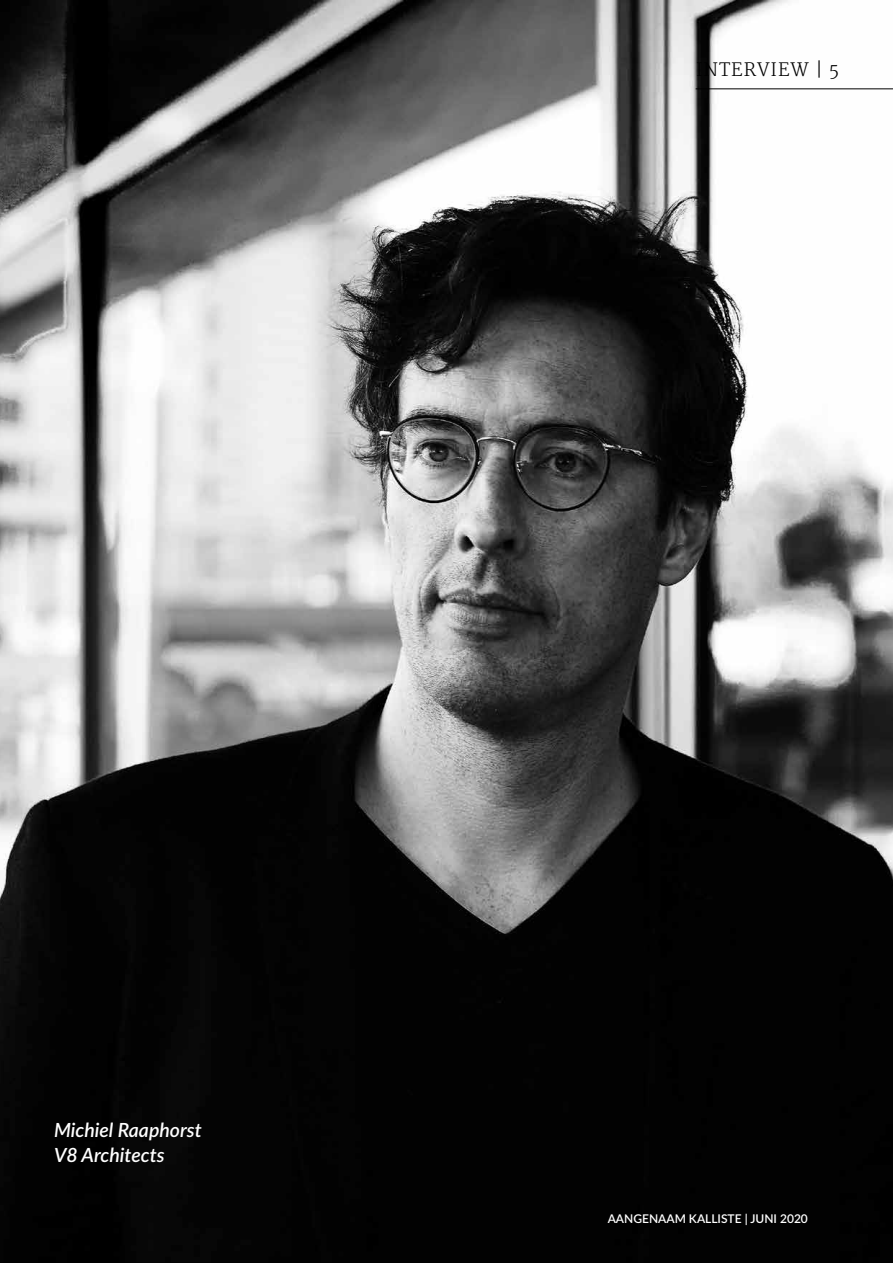
<style>
.page{position:relative;width:893px;height:1263px;background:#fff}
.page>*{position:absolute;margin:0;border:0;box-sizing:border-box;transform-origin:0 0}
.t1{font:italic 600 19.5px/25.5px "Lato";color:#fff}
.t2{font:300 18px "Merriweather";letter-spacing:.05em;color:#000}
.t3{font:600 12px "Lato";color:#fff}
</style>
<div class="page">
<img style="left:0;top:0;width:893px;height:1263px">
<hr style="left:696px;top:88px;width:197px;height:1px;background:#000">
<p class="t2" style="left:696px;top:59px;width:144px">INTERVIEW | 5</p>
<p class="t1" style="left:54px;top:1116px;width:149px">Michiel Raaphorst<br>V8 Architects</p>
<p class="t3" style="left:608px;top:1210px;width:202px">AANGENAAM KALLISTE | JUNI 2020</p>
</div>
